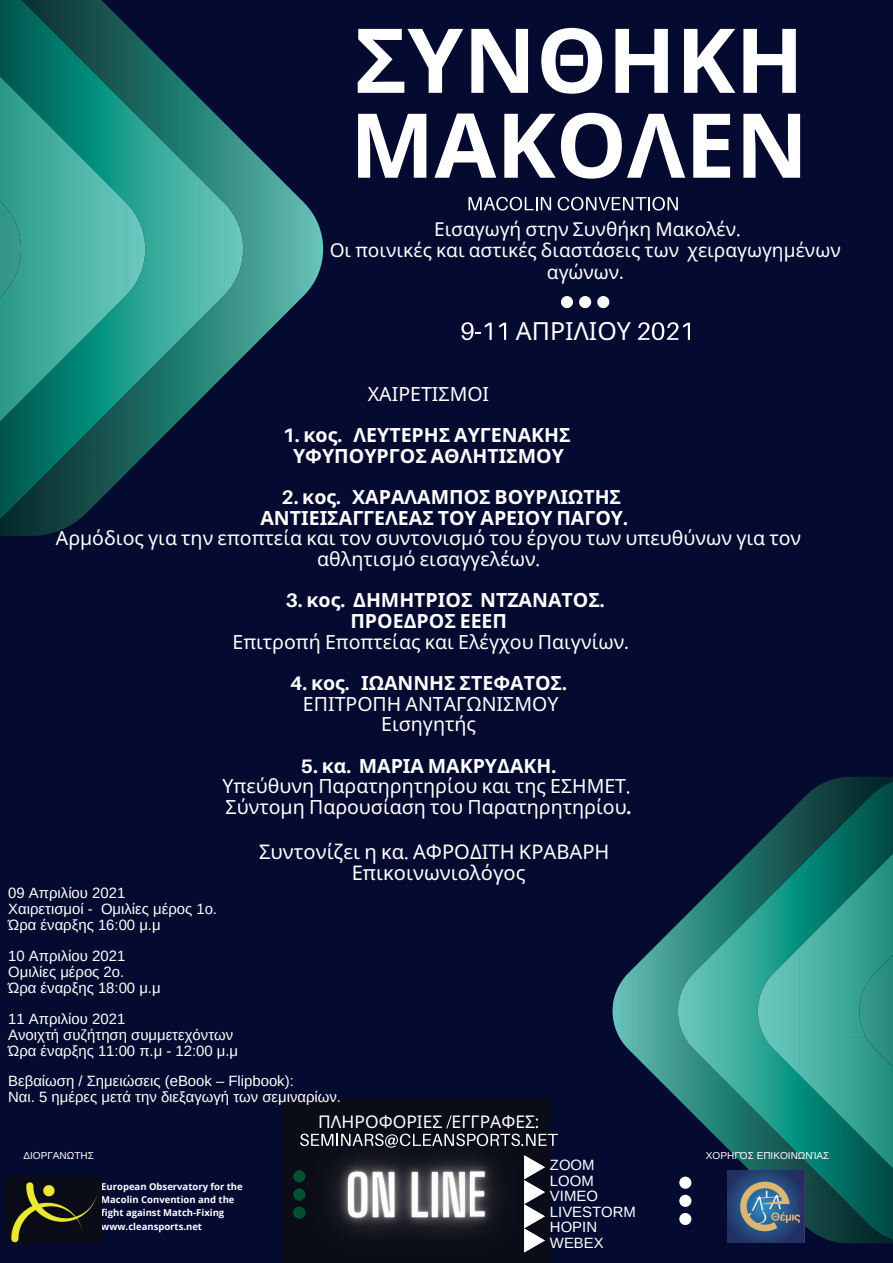
<style>
.page{position:relative;width:893px;height:1263px;background:#050a30}
.page>*{position:absolute;margin:0;border:0;box-sizing:border-box;transform-origin:0 0}
.t1{font:700 89.55px/84.9px "Noto Sans";color:#fff}
.t2{font:24.97px "Noto Sans";color:#fff}
.t3{font:20.1px/20.7px "Noto Sans";color:#fff;text-align:center}
.t4{font:19.5px/20.6px "Noto Sans";color:#fff;text-align:center}
.t5{font:700 19.5px/20.6px "Noto Sans";color:#fff;text-align:center}
.t6{font:19.12px/21.2px "Noto Sans";color:#fff;text-align:center}
.t7{font:17.48px "Noto Sans";color:#fff}
.t8{font:14.92px/15.8px "Arimo";color:#fff}
.t9{font:10.05px "Arimo";color:#fff}
.t10{font:700 9.45px/13.3px "Open Sans";color:#fff}
.s1{font-family:"Aileron"}
.s2{font-family:"Aileron";font-weight:700}
.s3{font-weight:700}
</style>
<div class="page">
<img style="left:789px;top:1192px;width:78px;height:51px">
<img style="left:867px;top:1240px;width:26px;height:3px">
<img style="left:763px;top:1126px;width:26px;height:44px">
<img style="left:737px;top:1102px;width:26px;height:68px">
<img style="left:789px;top:1166px;width:30px;height:26px">
<img style="left:711px;top:1077px;width:26px;height:81px">
<img style="left:789px;top:1151px;width:6px;height:15px">
<img style="left:685px;top:1077px;width:26px;height:55px">
<img style="left:659px;top:916px;width:26px;height:190px">
<img style="left:633px;top:942px;width:26px;height:138px">
<img style="left:612px;top:968px;width:21px;height:86px">
<img style="left:685px;top:890px;width:26px;height:55px">
<img style="left:711px;top:864px;width:26px;height:81px">
<img style="left:737px;top:838px;width:26px;height:82px">
<img style="left:763px;top:812px;width:26px;height:84px">
<img style="left:789px;top:788px;width:26px;height:83px">
<img style="left:815px;top:777px;width:26px;height:70px">
<img style="left:841px;top:777px;width:26px;height:45px">
<img style="left:867px;top:777px;width:26px;height:20px">
<img style="left:844px;top:1132px;width:49px;height:108px">
<img style="left:819px;top:1099px;width:25px;height:101px">
<img style="left:795px;top:1075px;width:25px;height:100px">
<img style="left:770px;top:1052px;width:25px;height:99px">
<img style="left:746px;top:896px;width:25px;height:230px">
<svg style="left:844px;top:1122px;width:2px;height:10px"></svg>
<img style="left:721px;top:920px;width:25px;height:182px">
<img style="left:678px;top:945px;width:44px;height:132px">
<img style="left:770px;top:871px;width:25px;height:99px">
<img style="left:795px;top:847px;width:24px;height:100px">
<img style="left:819px;top:822px;width:25px;height:101px">
<img style="left:844px;top:797px;width:24px;height:103px">
<img style="left:868px;top:781px;width:25px;height:95px">
<img style="left:870px;top:979px;width:23px;height:58px">
<img style="left:846px;top:1037px;width:47px;height:132px">
<img style="left:822px;top:900px;width:24px;height:222px">
<img style="left:799px;top:923px;width:24px;height:176px">
<img style="left:775px;top:947px;width:25px;height:128px">
<img style="left:758px;top:970px;width:18px;height:82px">
<img style="left:846px;top:876px;width:24px;height:162px">
<img style="left:869px;top:853px;width:24px;height:126px">
<img style="left:728px;top:1170px;width:76px;height:72px">
<svg style="left:679px;top:1176px;width:12px;height:49px"></svg>
<img style="left:282px;top:1098px;width:268px;height:165px">
<img style="left:293px;top:1170px;width:12px;height:49px">
<img style="left:524px;top:1155px;width:21px;height:97px">
<svg style="left:461px;top:322px;width:31px;height:18px"></svg>
<svg style="left:499px;top:323px;width:7px;height:17px"></svg>
<svg style="left:638px;top:322px;width:52px;height:18px"></svg>
<svg style="left:300px;top:1115px;width:258px;height:33px;background:#262833"></svg>
<img style="left:6px;top:1176px;width:95px;height:67px">
<img style="left:0;top:456px;width:101px;height:80px">
<img style="left:101px;top:395px;width:26px;height:103px">
<img style="left:127px;top:370px;width:25px;height:103px">
<img style="left:75px;top:429px;width:27px;height:27px">
<img style="left:152px;top:345px;width:26px;height:103px">
<svg style="left:100px;top:420px;width:2px;height:9px"></svg>
<img style="left:177px;top:320px;width:26px;height:102px">
<img style="left:202px;top:295px;width:26px;height:102px">
<img style="left:228px;top:127px;width:26px;height:244px">
<img style="left:253px;top:152px;width:26px;height:194px">
<img style="left:278px;top:187px;width:45px;height:134px">
<img style="left:203px;top:102px;width:25px;height:101px">
<img style="left:178px;top:77px;width:25px;height:101px">
<svg style="left:278px;top:177px;width:11px;height:11px"></svg>
<img style="left:152px;top:51px;width:26px;height:102px">
<img style="left:127px;top:26px;width:25px;height:102px">
<img style="left:102px;top:1px;width:25px;height:102px">
<img style="left:51px;top:0;width:51px;height:78px">
<img style="left:26px;top:0;width:25px;height:28px">
<img style="left:0;top:422px;width:50px;height:97px">
<img style="left:50px;top:371px;width:25px;height:99px">
<img style="left:75px;top:346px;width:25px;height:99px">
<img style="left:100px;top:321px;width:25px;height:99px">
<img style="left:124px;top:103px;width:26px;height:292px">
<img style="left:149px;top:128px;width:26px;height:242px">
<img style="left:174px;top:153px;width:26px;height:192px">
<img style="left:199px;top:178px;width:26px;height:142px">
<img style="left:224px;top:203px;width:19px;height:92px">
<div style="left:0;top:0;width:25px;height:77px;background:#005b52"></div>
<img style="left:100px;top:78px;width:25px;height:99px">
<img style="left:75px;top:53px;width:25px;height:99px">
<img style="left:50px;top:28px;width:25px;height:99px">
<img style="left:25px;top:3px;width:25px;height:74px">
<img style="left:0;top:77px;width:51px;height:345px">
<img style="left:50px;top:127px;width:26px;height:244px">
<img style="left:76px;top:152px;width:25px;height:194px">
<img style="left:101px;top:177px;width:26px;height:144px">
<img style="left:126px;top:203px;width:19px;height:92px">
<svg style="left:468px;top:197px;width:83px;height:14px"></svg>
<svg style="left:557px;top:197px;width:121px;height:14px"></svg>
<svg style="left:561px;top:296px;width:48px;height:12px"></svg>
<h1 class="t1" style="left:350px;top:16px;width:460px">ΣΥΝΘΗΚΗ<br>ΜΑΚΟΛΕΝ</h1>
<p class="t6" style="left:330px;top:218px;width:512px">Εισαγωγή στην Συνθήκη Μακολέν<br>Οι ποινικές και αστικές διαστάσεις των χειραγωγημένων αγώνων</p>
<h2 class="t2" style="left:516px;top:313px;width:117px">ΑΠΡΙΛΙΟΥ</h2>
<h3 class="t4" style="left:368px;top:383px;width:123px">ΧΑΙΡΕΤΙΣΜΟΙ</h3>
<h3 class="t5" style="left:283px;top:424px;width:289px"><span class="s1">1.</span> κος<span class="s1">.</span> ΛΕΥΤΕΡΗΣ ΑΥΓΕΝΑΚΗΣ<br>ΥΦΥΠΟΥΡΓΟΣ ΑΘΛΗΤΙΣΜΟΥ</h3>
<h3 class="t5" style="left:281px;top:486px;width:341px"><span class="s1">2.</span> κος<span class="s1">.</span> ΧΑΡΑΛΑΜΠΟΣ ΒΟΥΡΛΙΩΤΗΣ</h3>
<h3 class="t5" style="left:260px;top:507px;width:369px">ΑΝΤΙΕΙΣΑΓΓΕΛΕΑΣ ΤΟΥ ΑΡΕΙΟΥ ΠΑΓΟΥ<span class="s1">.</span></h3>
<h3 class="t4" style="left:56px;top:527px;width:747px">Αρμόδιος για την εποπτεία και τον συντονισμό του έργου των υπευθύνων για τον</h3>
<h3 class="t4" style="left:317px;top:548px;width:220px">αθλητισμό εισαγγελέων</h3>
<h3 class="t5" style="left:350px;top:589px;width:256px;text-align:left;text-indent:-65px"><span class="s1">3.</span> κος<span class="s1">.</span> ΔΗΜΗΤΡΙΟΣ ΝΤΖΑΝΑΤΟΣ<span class="s1">.<br></span>ΠΡΟΕΔΡΟΣ ΕΕΕΠ</h3>
<h3 class="t4" style="left:232px;top:631px;width:393px">Επιτροπή Εποπτείας και Ελέγχου Παιγνίων</h3>
<h3 class="t4" style="left:290px;top:672px;width:278px"><span class="s2">4.</span> <span class="s3">κος</span><span class="s2">.</span> <span class="s3">ΙΩΑΝΝΗΣ ΣΤΕΦΑΤΟΣ</span><span class="s2">.<br></span>ΕΠΙΤΡΟΠΗ ΑΝΤΑΓΩΝΙΣΜΟΥ<br>Εισηγητής</h3>
<h3 class="t4" style="left:222px;top:755px;width:410px"><span class="s2">5.</span> <span class="s3">κα</span><span class="s2">.</span> <span class="s3">ΜΑΡΙΑ ΜΑΚΡΥΔΑΚΗ</span><span class="s2">.<br></span>Υπεύθυνη Παρατηρητηρίου και της ΕΣΗΜΕΤ<br>Σύντομη Παρουσίαση του Παρατηρητηρίου<span class="s2">.</span></h3>
<h3 class="t3" style="left:259px;top:841px;width:352px">Συντονίζει η κα ΑΦΡΟΔΙΤΗ ΚΡΑΒΑΡΗ<br>Επικοινωνιολόγος</h3>
<p class="t8" style="left:8px;top:885px;width:210px">09 Απριλίου 2021<br>Χαιρετισμοί - Ομιλίες μέρος 1ο.<br>Ώρα έναρξης 16:00 μ.μ</p>
<p class="t8" style="left:8px;top:948px;width:154px">10 Απριλίου 2021<br>Ομιλίες μέρος 2ο.<br>Ώρα έναρξης 18:00 μ.μ</p>
<p class="t8" style="left:8px;top:1011px;width:231px">11 Απριλίου 2021<br>Ανοιχτή συζήτηση συμμετεχόντων<br>Ώρα έναρξης 11:00 π.μ - 12:00 μ.μ</p>
<p class="t8" style="left:8px;top:1073px;width:334px">Βεβαίωση / Σημειώσεις (eBook – Flipbook):<br>Ναι. 5 ημέρες μετά την διεξαγωγή των σεμιναρίων.</p>
<p class="t9" style="left:23px;top:1149px;width:72px">ΔΙΟΡΓΑΝΩΤΗΣ</p>
<p class="t10" style="left:101px;top:1179px;width:143px">European Observatory for the<br>Macolin Convention and the fight against Match-Fixing www.cleansports.net</p>
<p class="t7" style="left:318px;top:1109px;width:218px">ΠΛΗΡΟΦΟΡΙΕΣ ΕΓΓΡΑΦΕΣ</p>
<p class="t8" style="left:550px;top:1157px;width:87px;line-height:15.5px">ZOOM<br>LOOM<br>VIMEO<br>LIVESTORM<br>HOPIN<br>WΕΒΕΧ</p>
<p class="t9" style="left:706px;top:1149px;width:125px">ΧΟΡΗΓΌΣ ΕΠΙΚΟΙΝΩΝΊΑΣ</p>
</div>
